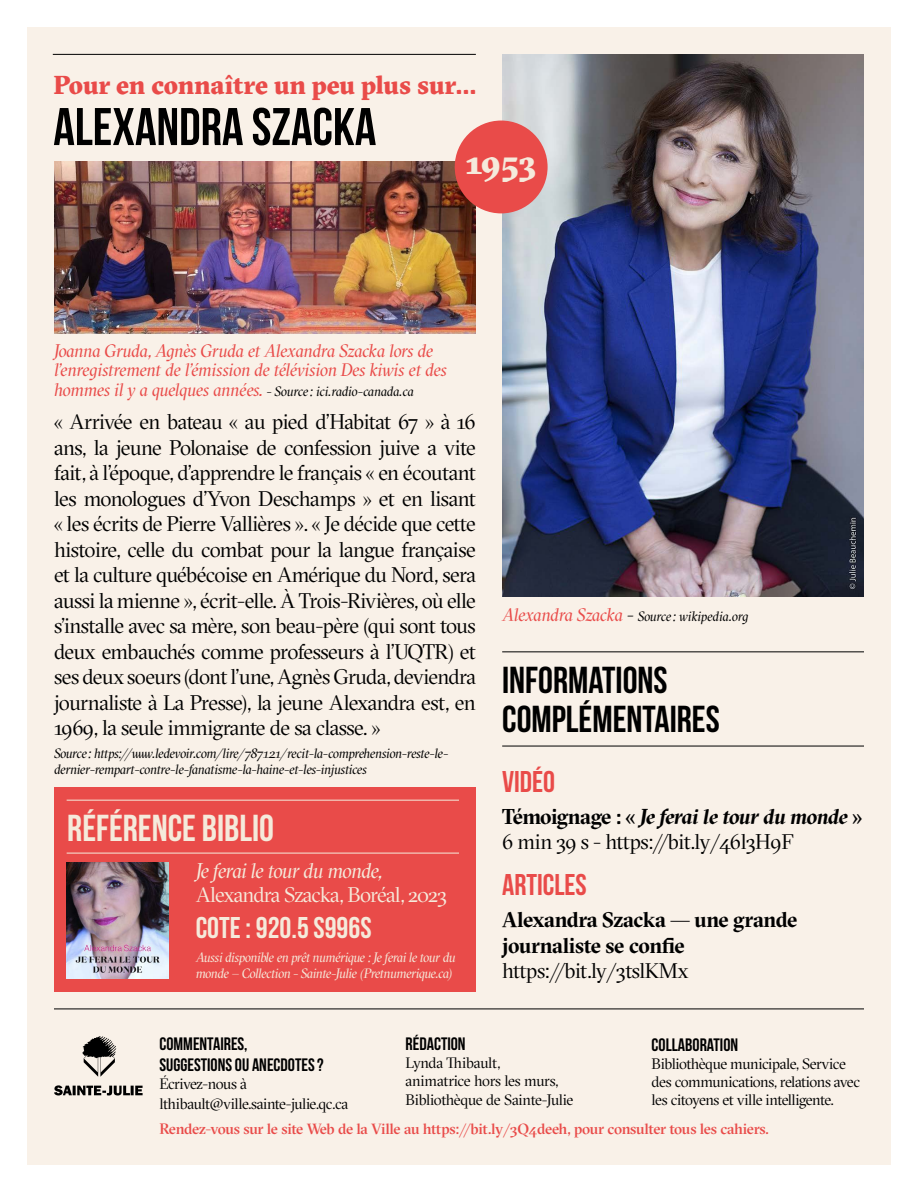
<style>
.page{position:relative;width:918px;height:1188px;background:#fff}
.page>*{position:absolute;margin:0;border:0;box-sizing:border-box;transform-origin:0 0}
.t1{font:52.95px "Bebas Neue";color:#000}
.t2{font:37.5px/39px "Bebas Neue";color:#000}
.t3{font:37.5px "Bebas Neue";color:#f5eadb}
.t4{font:900 34.05px "GT Sectra";color:#f5eadb}
.t5{font:30px "Bebas Neue";color:#f5eadb}
.t6{font:30px "Bebas Neue";color:#e94b49}
.t7{font:900 25.8px "GT Sectra";letter-spacing:-.01em;color:#e94b49}
.t8{font:21px/25.5px "GT Sectra Fine";letter-spacing:-.025em;color:#000}
.t9{font:700 21px/25.5px "GT Sectra Fine";letter-spacing:-.015em;color:#000}
.t10{font:21px "GT Sectra Fine";letter-spacing:-.04em;color:#f5eadb}
.t11{font:italic 21px "GT Sectra Fine";letter-spacing:-.04em;color:#f5eadb}
.t12{font:italic 18px/19.5px "GT Sectra Fine";letter-spacing:-.02em;color:#e94b49}
.t13{font:18px/21.6px "Bebas Neue";color:#000}
.t14{font:15px/18px "GT Sectra Fine";letter-spacing:-.03em;color:#000}
.t15{font:500 15px "GT Sectra Fine";letter-spacing:-.02em;color:#e94b49}
.t16{font:15px/18px "GT Sectra Fine";letter-spacing:-.01em;color:#000}
.t17{font:italic 13.5px/16.2px "GT Sectra Fine";letter-spacing:-.025em;color:#000}
.t18{font:italic 13.5px/16.5px "GT Sectra Fine";letter-spacing:-.035em;color:#f5eadb}
.s1{font-size:18px;color:#e94b49}
.s2{font-size:18px}
.s3{font-weight:700}
.s4{font-weight:700;font-style:italic}
</style>
<div class="page">
<div style="left:27px;top:27px;width:864px;height:1137px;background:#f9f1e8"></div>
<hr style="left:54px;top:1009px;width:810px;height:1px;background:#000">
<svg style="left:54px;top:1085px;width:89px;height:10px"></svg>
<svg style="left:82px;top:1036px;width:34px;height:41px"></svg>
<hr style="left:53px;top:54px;width:423px;height:1px;background:#000">
<hr style="left:502px;top:746px;width:362px;height:1px;background:#000">
<hr style="left:502px;top:651px;width:362px;height:1px;background:#000">
<div style="left:54px;top:787px;width:422px;height:205px;background:#e94b49"></div>
<hr style="left:67px;top:853px;width:392px;height:1px;background:#f5eadb">
<hr style="left:67px;top:800px;width:392px;height:1px;background:#f5eadb">
<img style="left:67px;top:862px;width:101px;height:116px">
<img style="left:54px;top:162px;width:422px;height:171px">
<img style="left:502px;top:54px;width:362px;height:543px">
<div style="left:455px;top:121px;width:93px;height:92px;background:#e94b49;border-radius:50%"></div>
<p class="t7" style="left:53px;top:68px;width:424px">Pour en connaître un peu plus sur...</p>
<h1 class="t1" style="left:53px;top:98px;width:325px">ALEXANDRA SZACKA</h1>
<h3 class="t4" style="left:466px;top:140px;width:72px">1953</h3>
<p class="t12" style="left:54px;top:340px;width:394px">Joanna Gruda, Agnès Gruda et Alexandra Szacka lors de l’enregistrement de l’émission de télévision Des kiwis et des</p>
<p class="t17" style="left:54px;top:382px;width:361px"><span class="s1">hommes il y a quelques années.</span> - Source : ici.radio-canada.ca</p>
<p class="t8" style="left:54px;top:409px;width:423px;text-align:justify">« Arrivée en bateau « au pied d’Habitat 67 » à 16 ans, la jeune Polonaise de confession juive a vite fait, à l’époque, d’apprendre le français « en écoutant les monologues d’Yvon Deschamps » et en lisant « les écrits de Pierre Vallières ». « Je décide que cette histoire, celle du combat pour la langue française et la culture québécoise en Amérique du Nord, sera aussi la mienne », écrit-elle. À Trois-Rivières, où elle s’installe avec sa mère, son beau-père (qui sont tous deux embauchés comme professeurs à l’UQTR) et ses deux soeurs (dont l’une, Agnès Gruda, deviendra journaliste à La Presse), la jeune Alexandra est, en 1969, la seule immigrante de sa classe. »</p>
<p class="t17" style="left:54px;top:745px;width:396px">Source : https://www.ledevoir.com/lire/787121/recit-la-comprehension-reste-le&shy;dernier-rempart-contre-le-fanatisme-la-haine-et-les-injustices</p>
<h2 class="t3" style="left:67px;top:807px;width:208px">RÉFÉRENCE BIBLIO</h2>
<p class="t11" style="left:196px;top:858px;width:188px">Je ferai le tour du monde,</p>
<p class="t10" style="left:196px;top:882px;width:253px">Alexandra Szacka, Boréal, 2023</p>
<h3 class="t5" style="left:196px;top:912px;width:177px">COTE : 920.5 S996S</h3>
<p class="t18" style="left:196px;top:949px;width:261px">Aussi disponible en prêt numérique : Je ferai le tour du monde – Collection - Sainte-Julie (Pretnumerique.ca)</p>
<p class="t17" style="left:502px;top:608px;width:248px"><span class="s1">Alexandra Szacka</span> <span class="s2">-</span> Source : wikipedia.org</p>
<h2 class="t2" style="left:502px;top:660px;width:219px">INFORMATIONS<br>COMPLÉMENTAIRES</h2>
<h3 class="t6" style="left:502px;top:765px;width:54px">VIDÉO</h3>
<p class="t8" style="left:502px;top:804px;width:362px"><span class="s3">Témoignage : «</span> <span class="s4">Je ferai le tour du monde</span> <span class="s3">»<br></span>6 min 39 s - https://bit.ly/46l3H9F</p>
<h3 class="t6" style="left:502px;top:868px;width:86px">ARTICLES</h3>
<p class="t9" style="left:502px;top:907px;width:297px">Alexandra Szacka — une grande journaliste se confie</p>
<p class="t8" style="left:502px;top:958px;width:188px">https://bit.ly/3tslKMx</p>
<p class="t13" style="left:406px;top:1032px;width:62px">RÉDACTION</p>
<p class="t16" style="left:406px;top:1053px;width:154px">Lynda Thibault, animatrice hors les murs,</p>
<p class="t14" style="left:406px;top:1091px;width:169px">Bibliothèque de Sainte-Julie</p>
<p class="t13" style="left:159px;top:1032px;width:166px">COMMENTAIRES,<br>SUGGESTIONS OU ANECDOTES?</p>
<p class="t14" style="left:159px;top:1074px;width:190px;line-height:19.8px">Écrivez-nous à lthibault@ville.sainte-julie.qc.ca</p>
<p class="t13" style="left:652px;top:1034px;width:88px">COLLABORATION</p>
<p class="t14" style="left:652px;top:1054px;width:210px">Bibliothèque municipale, Service des communications, relations avec les citoyens et ville intelligente.</p>
<p class="t15" style="left:159px;top:1119px;width:611px">Rendez-vous sur le site Web de la Ville au https://bit.ly/3Q4deeh, pour consulter tous les cahiers.</p>
</div>
